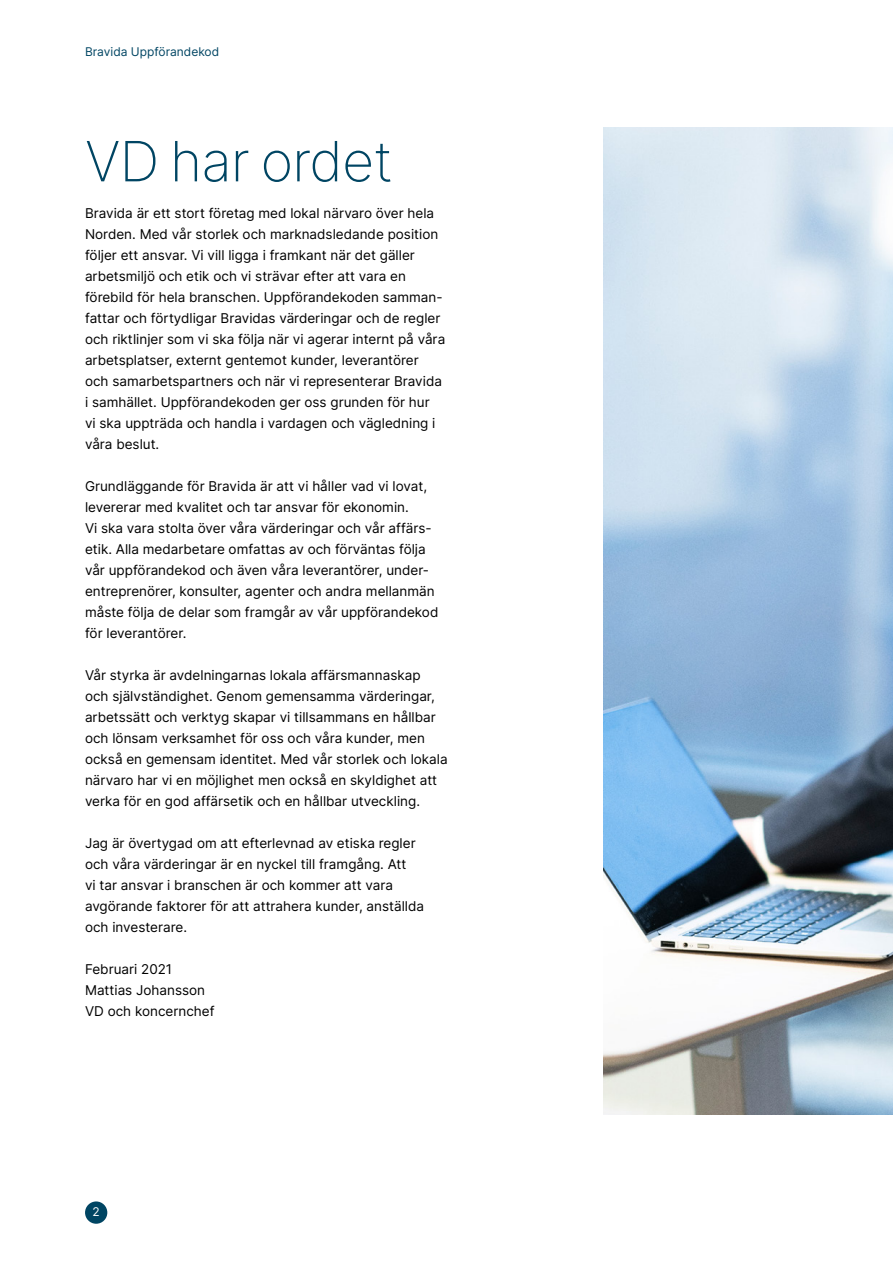
<style>
.page{position:relative;width:893px;height:1263px;background:#fff}
.page>*{position:absolute;margin:0;border:0;box-sizing:border-box;transform-origin:0 0}
.t1{font:200 55.5px "Inter";letter-spacing:-.015em;color:#004563}
.t2{font:13.5px/21px "Inter";color:#000}
.t3{font:12px "Inter";color:#004563}
.t4{font:12px "Inter";color:#fff}
</style>
<div class="page">
<div style="left:85px;top:1201px;width:22px;height:23px;background:#004563;border-radius:50%"></div>
<img style="left:604px;top:128px;width:289px;height:986px">
<p class="t3" style="left:85px;top:43px;width:136px">Bravida Uppförandekod</p>
<h1 class="t1" style="left:85px;top:121px;width:309px">VD har ordet</h1>
<p class="t2" style="left:85px;top:202px;width:362px">Bravida är ett stort företag med lokal närvaro över hela Norden. Med vår storlek och marknadsledande position följer ett ansvar. Vi vill ligga i framkant när det gäller arbetsmiljö och etik och vi strävar efter att vara en förebild för hela branschen. Uppförandekoden samman&shy;fattar och förtydligar Bravidas värderingar och de regler och riktlinjer som vi ska följa när vi agerar internt på våra arbetsplatser, externt gentemot kunder, leverantörer och samarbetspartners och när vi representerar Bravida i samhället. Uppförandekoden ger oss grunden för hur<br>vi ska uppträda och handla i vardagen och vägledning i våra beslut.</p>
<p class="t2" style="left:85px;top:475px;width:355px">Grundläggande för Bravida är att vi håller vad vi lovat, levererar med kvalitet och tar ansvar för ekonomin.<br>Vi ska vara stolta över våra värderingar och vår affärs&shy;etik. Alla medarbetare omfattas av och förväntas följa vår uppförandekod och även våra leverantörer, under&shy;entreprenörer, konsulter, agenter och andra mellanmän måste följa de delar som framgår av vår uppförandekod för leverantörer.</p>
<p class="t2" style="left:85px;top:664px;width:364px">Vår styrka är avdelningarnas lokala affärsmannaskap<br>och självständighet. Genom gemensamma värderingar, arbetssätt och verktyg skapar vi tillsammans en hållbar och lönsam verksamhet för oss och våra kunder, men också en gemensam identitet. Med vår storlek och lokala närvaro har vi en möjlighet men också en skyldighet att verka för en god affärsetik och en hållbar utveckling.</p>
<p class="t2" style="left:85px;top:832px;width:341px">Jag är övertygad om att efterlevnad av etiska regler och våra värderingar är en nyckel till framgång. Att<br>vi tar ansvar i branschen är och kommer att vara avgörande faktorer för att attrahera kunder, anställda och investerare.</p>
<p class="t2" style="left:85px;top:958px;width:131px">Februari 2021<br>Mattias Johansson<br>VD och koncernchef</p>
<p class="t4" style="left:93px;top:1203px;width:9px">2</p>
</div>
